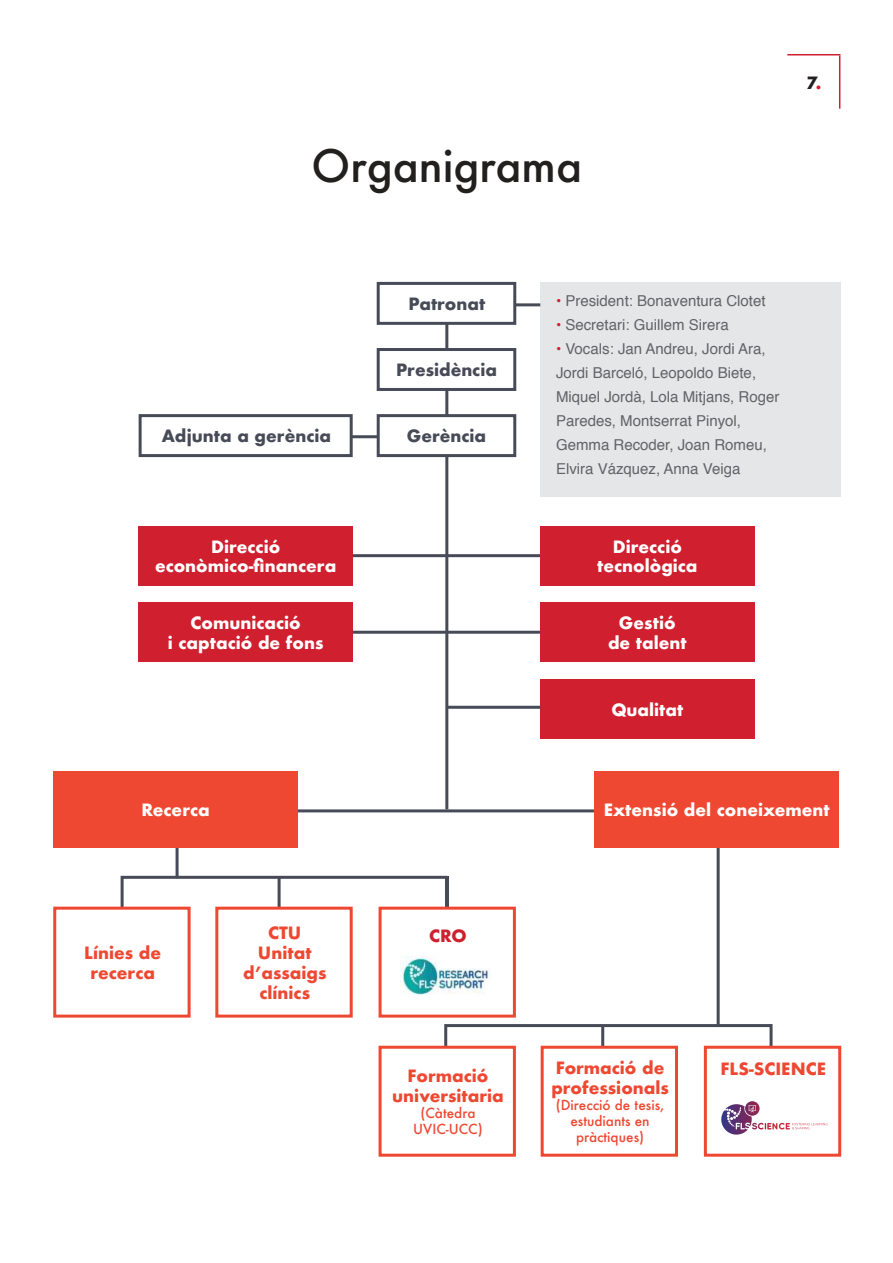
<style>
.page{position:relative;width:893px;height:1263px;background:#fff}
.page>*{position:absolute;margin:0;border:0;box-sizing:border-box;transform-origin:0 0}
.t1{font:500 43.5px "Futura";color:#221f1f}
.t2{font:700 16.5px/19.8px "Futura";color:#fff;text-align:center}
.t3{font:700 16.5px/19.8px "Futura";color:#ef4832;text-align:center}
.t4{font:700 16.5px "Futura";color:#474b57}
.t5{font:700 16.5px "Futura";color:#d01f2e}
.t6{font:700 16.5px "Futura";color:#221f1f}
.t7{font:15px/24px "Helvetica";color:#626366}
.t8{font:500 13.5px/16.2px "Futura";color:#ef4832;text-align:center}
.s1{color:#d01f2e}
</style>
<div class="page">
<hr style="left:839px;top:56px;width:1px;height:53px;background:#d01f2e">
<hr style="left:787px;top:54px;width:53px;height:2px;background:#d01f2e">
<hr style="left:284px;top:809px;width:316px;height:3px;background:#474b57">
<hr style="left:353px;top:554px;width:294px;height:3px;background:#474b57">
<hr style="left:351px;top:435px;width:26px;height:3px;background:#474b57">
<hr style="left:445px;top:457px;width:3px;height:352px;background:#474b57">
<hr style="left:717px;top:848px;width:3px;height:177px;background:#474b57">
<hr style="left:176px;top:840px;width:3px;height:38px;background:#474b57">
<svg style="left:443px;top:1022px;width:331px;height:88px"></svg>
<hr style="left:601px;top:1025px;width:3px;height:82px;background:#474b57">
<svg style="left:119px;top:874px;width:331px;height:87px"></svg>
<hr style="left:278px;top:877px;width:3px;height:81px;background:#474b57">
<div style="left:139px;top:526px;width:214px;height:59px;background:#d01f2e"></div>
<div style="left:53px;top:907px;width:138px;height:110px;background:#fff;border:3px solid #ef4832"></div>
<div style="left:379px;top:1046px;width:137px;height:111px;background:#fff;border:3px solid #ef4832"></div>
<div style="left:215px;top:907px;width:138px;height:110px;background:#fff;border:3px solid #ef4832"></div>
<div style="left:541px;top:1046px;width:137px;height:111px;background:#fff;border:3px solid #ef4832"></div>
<div style="left:380px;top:908px;width:134px;height:108px;background:#fff"></div>
<div style="left:379px;top:907px;width:137px;height:110px;border:3px solid #ef4832"></div>
<div style="left:705px;top:1047px;width:135px;height:108px;background:#fff"></div>
<div style="left:704px;top:1046px;width:137px;height:111px;border:3px solid #ef4832"></div>
<div style="left:540px;top:526px;width:214px;height:59px;background:#d01f2e"></div>
<div style="left:139px;top:602px;width:214px;height:60px;background:#d01f2e"></div>
<div style="left:540px;top:602px;width:214px;height:60px;background:#d01f2e"></div>
<div style="left:540px;top:679px;width:214px;height:59px;background:#d01f2e"></div>
<div style="left:377px;top:282px;width:139px;height:43px;border:3px solid #474b57"></div>
<div style="left:377px;top:348px;width:139px;height:43px;border:3px solid #474b57"></div>
<div style="left:377px;top:414px;width:139px;height:43px;border:3px solid #474b57"></div>
<div style="left:139px;top:414px;width:214px;height:43px;border:3px solid #474b57"></div>
<div style="left:53px;top:771px;width:245px;height:77px;background:#ef4832"></div>
<div style="left:540px;top:282px;width:300px;height:215px;background:#e5e6e7"></div>
<hr style="left:515px;top:303px;width:25px;height:3px;background:#474b57">
<hr style="left:445px;top:323px;width:3px;height:27px;background:#474b57">
<hr style="left:445px;top:389px;width:3px;height:28px;background:#474b57">
<hr style="left:353px;top:631px;width:187px;height:3px;background:#474b57">
<hr style="left:447px;top:706px;width:93px;height:3px;background:#474b57">
<div style="left:594px;top:771px;width:245px;height:77px;background:#ef4832"></div>
<img style="left:400px;top:957px;width:90px;height:38px">
<img style="left:721px;top:1101px;width:39px;height:33px">
<h1 class="t1" style="left:312px;top:145px;width:272px">Organigrama</h1>
<p class="t6" style="left:806px;top:72px;width:17px">7<span class="s1">.</span></p>
<p class="t4" style="left:408px;top:293px;width:78px">Patronat</p>
<p class="t4" style="left:396px;top:359px;width:102px">Presidència</p>
<p class="t4" style="left:162px;top:425px;width:171px">Adjunta a gerència</p>
<p class="t4" style="left:407px;top:425px;width:81px">Gerència</p>
<p class="t7" style="left:556px;top:289px;width:211px"><span class="s1">•</span> President: Bonaventura Clotet</p>
<p class="t7" style="left:556px;top:313px;width:174px"><span class="s1">•</span> Secretari: Guillem Sirera</p>
<p class="t7" style="left:556px;top:337px;width:225px"><span class="s1">•</span> Vocals: Jan Andreu, Jordi Ara,<br>Jordi Barceló, Leopoldo Biete,<br>Miquel Jordà, Lola Mitjans, Roger<br>Paredes, Montserrat Pinyol,<br>Gemma Recoder, Joan Romeu,<br>Elvira Vázquez, Anna Veiga</p>
<p class="t2" style="left:155px;top:536px;width:183px">Direcció econòmico-financera</p>
<p class="t2" style="left:597px;top:536px;width:102px">Direcció tecnològica</p>
<p class="t2" style="left:168px;top:613px;width:157px">Comunicació<br>i captació de fons</p>
<p class="t2" style="left:608px;top:613px;width:80px">Gestió de talent</p>
<p class="t2" style="left:611px;top:699px;width:73px">Qualitat</p>
<p class="t2" style="left:141px;top:800px;width:70px">Recerca</p>
<p class="t3" style="left:84px;top:943px;width:78px">Línies de recerca</p>
<p class="t3" style="left:243px;top:923px;width:85px">CTU<br>Unitat d’assaigs clínics</p>
<p class="t5" style="left:429px;top:925px;width:39px">CRO</p>
<p class="t3" style="left:392px;top:1066px;width:113px">Formació universitaria</p>
<p class="t8" style="left:413px;top:1106px;width:71px">(Càtedra<br>UVIC-UCC)</p>
<p class="t2" style="left:604px;top:800px;width:227px">Extensió del coneixement</p>
<p class="t3" style="left:551px;top:1058px;width:119px;text-align:left">Formació de professionals</p>
<p class="t8" style="left:556px;top:1098px;width:110px">(Direcció de tesis, estudiants en pràctiques)</p>
<p class="t3" style="left:720px;top:1059px;width:107px">FLS-SCIENCE</p>
</div>
